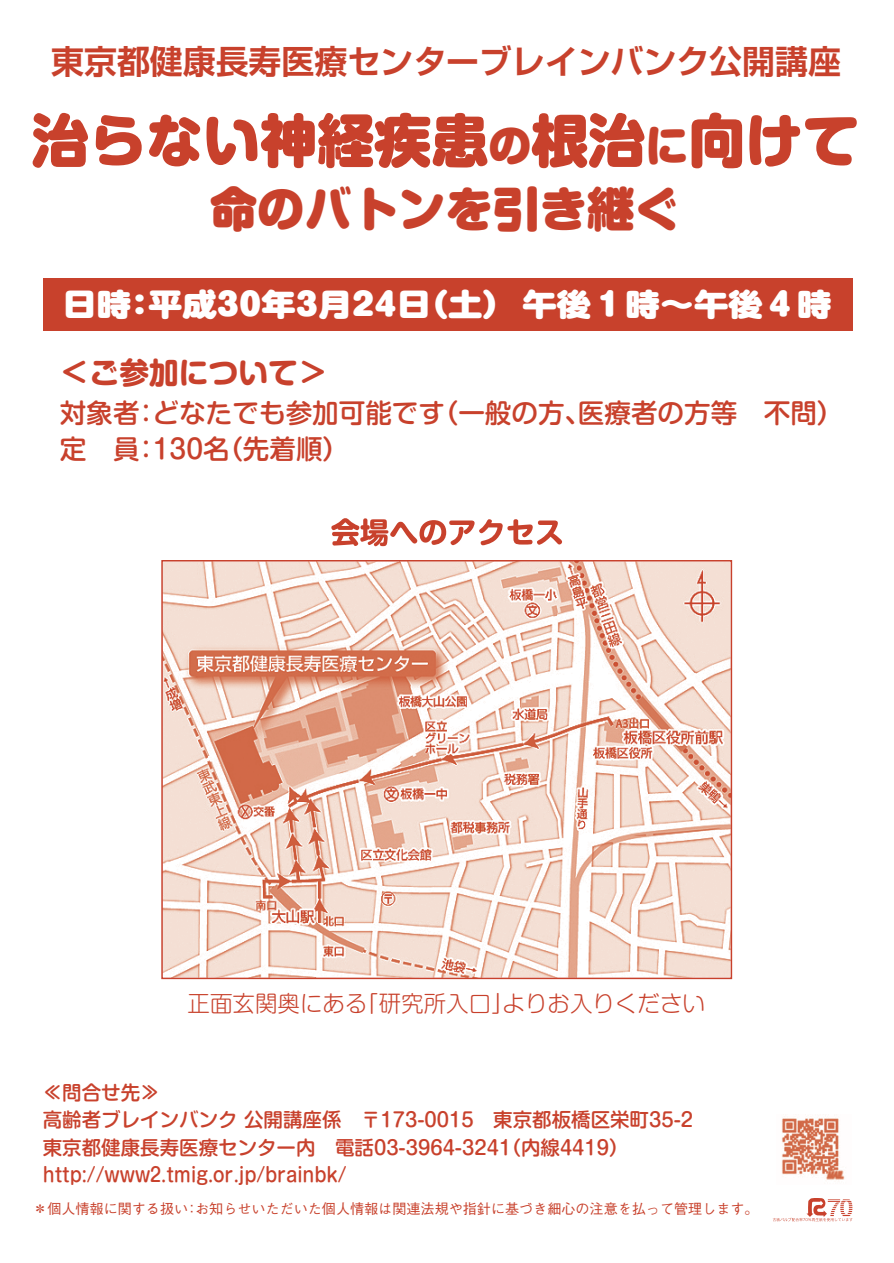
<style>
.page{position:relative;width:894px;height:1263px;background:#fff}
.page>*{position:absolute;margin:0;border:0;box-sizing:border-box;transform-origin:0 0}
.t1{font:57px "Shin M Go Pro Ultra 90 pv RKSJ H";color:#c8412c}
.t2{font:47.1px "Shin M Go Pro Ultra 90 pv RKSJ H";color:#c8412c}
.t3{font:32.85px "Shin Go Pro De Bold 90 pv RKSJ H";color:#c8412c}
.t4{font:30.6px "Shin M Go Pro Ultra 90 pv RKSJ H";color:#fff;scale:1.12 1}
.t5{font:29.7px "Shin M Go Pro Bold 90 pv RKSJ H";color:#c8412c}
.t6{font:26.55px/35.4px "Shin M Go Pro Medium 90 pv RKSJ H";color:#c8412c}
.t7{font:22.5px "Shin M Go Pro Light 90 pv RKSJ H";color:#c8412c}
.t8{font:19.5px/27.3px "Shin M Go Pro Medium 90 pv RKSJ H";color:#c8412c}
.t9{font:14.1px "Gothic BBB Pro Medium 90 pv RKSJ H";color:#c8412c}
.s1{font-size:42.9px}
</style>
<div class="page">
<div style="left:43px;top:278px;width:809px;height:52px;background:#c8412c"></div>
<svg style="left:773px;top:1198px;width:79px;height:23px"></svg>
<img style="left:782px;top:1115px;width:63px;height:65px">
<svg style="left:331px;top:518px;width:231px;height:28px"></svg>
<img style="left:164px;top:563px;width:565px;height:412px">
<div style="left:161px;top:560px;width:571px;height:418px;border:2px solid #c8412c"></div>
<h3 class="t3" style="left:51px;top:50px;width:791px">東京都健康長寿医療センターブレインバンク公開講座</h3>
<h1 class="t1" style="left:32px;top:119px;width:829px">治らない神経疾患<span class="s1">の</span>根治<span class="s1">に</span>向けて</h1>
<h2 class="t2" style="left:210px;top:192px;width:473px">命のバトンを引き継ぐ</h2>
<h3 class="t4" style="left:62px;top:293px;width:688px">日時：平成30年3月24日（土） 午後１時～午後４時</h3>
<h3 class="t5" style="left:60px;top:362px;width:269px">＜ご参加について＞</h3>
<h3 class="t6" style="left:60px;top:399px;width:785px">対象者：どなたでも参加可能です（一般の方、医療者の方等　不問）定　員：130名（先着順）</h3>
<p class="t7" style="left:188px;top:994px;width:519px">正面玄関奥にある「研究所入口」よりお入りください</p>
<p class="t8" style="left:43px;top:1081px;width:652px">≪問合せ先≫<br>高齢者ブレインバンク 公開講座係　〒173-0015　東京都板橋区栄町35-2東京都健康長寿医療センター内　電話03-3964-3241（内線4419）http://www2.tmig.or.jp/brainbk/</p>
<p class="t9" style="left:33px;top:1203px;width:727px">＊個人情報に関する扱い：お知らせいただいた個人情報は関連法規や指針に基づき細心の注意を払って管理します。</p>
</div>
